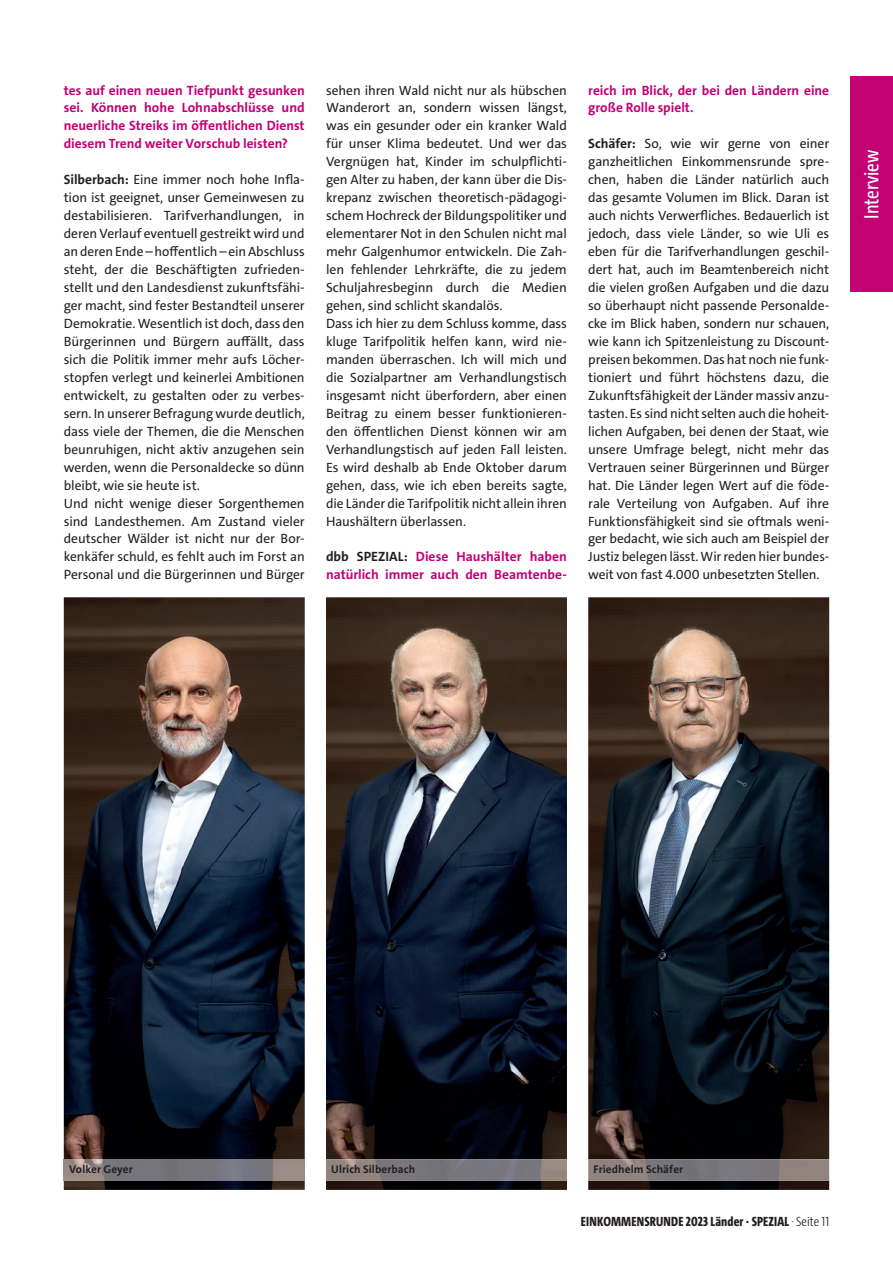
<style>
.page{position:relative;width:893px;height:1263px;background:#fff}
.page>*{position:absolute;margin:0;border:0;box-sizing:border-box;transform-origin:0 0}
.t1{font:21px "The Sans Cd LF5 Plain";letter-spacing:-.01em;color:#fff}
.t2{font:13.5px/18px "The Sans C4 s";letter-spacing:-.005em;color:#231f20}
.t3{font:700 13.5px/18px "The Sans C4 s";color:#c30175}
.t4{font:800 13.5px "The Sans Cd LF8";letter-spacing:.01em;color:#231f20}
.t5{font:700 11.25px "The Sans C4 s";letter-spacing:.01em;color:#231f20}
.s1{font-weight:700}
.s2{color:#231f20}
.s3{font-family:"The Sans Cd LF2";font-weight:200}
.s4{font-family:"The Sans Cd LF3";font-weight:300}
</style>
<div class="page">
<div style="left:850px;top:77px;width:43px;height:215px;background:#c30175"></div>
<img style="left:64px;top:597px;width:241px;height:593px">
<img style="left:588px;top:597px;width:241px;height:593px">
<img style="left:326px;top:597px;width:241px;height:593px">
<img style="left:64px;top:1159px;width:241px;height:21px">
<img style="left:326px;top:1159px;width:241px;height:21px">
<img style="left:588px;top:1159px;width:241px;height:21px">
<p class="t3" style="left:64px;top:81px;width:242px;text-align:justify">tes auf einen neuen Tiefpunkt gesunken sei. Können hohe Lohnabschlüsse und neuerliche Streiks im öffentlichen Dienst diesem Trend weiter Vorschub leisten?</p>
<p class="t2" style="left:64px;top:171px;width:242px"><span class="s1">Silberbach:</span> Eine immer noch hohe Infla&shy;tion ist geeignet, unser Gemeinwesen zu destabilisieren. Tarifverhandlungen, in deren Verlauf eventuell gestreikt wird und an deren Ende – hoffentlich – ein Abschluss steht, der die Beschäftigten zufrieden&shy;stellt und den Landesdienst zukunftsfähi&shy;ger macht, sind fester Bestandteil unserer Demokratie. Wesentlich ist doch, dass den Bürgerinnen und Bürgern auffällt, dass sich die Politik immer mehr aufs Löcher&shy;stopfen verlegt und keinerlei Ambitionen entwickelt, zu gestalten oder zu verbes&shy;sern. In unserer Befragung wurde deutlich, dass viele der Themen, die die Menschen beunruhigen, nicht aktiv anzugehen sein werden, wenn die Personaldecke so dünn bleibt, wie sie heute ist.<br>Und nicht wenige dieser Sorgenthemen sind Landesthemen. Am Zustand vieler deutscher Wälder ist nicht nur der Bor&shy;kenkäfer schuld, es fehlt auch im Forst an Personal und die Bürgerinnen und Bürger</p>
<p class="t2" style="left:326px;top:81px;width:242px">sehen ihren Wald nicht nur als hübschen Wanderort an, sondern wissen längst, was ein gesunder oder ein kranker Wald für unser Klima bedeutet. Und wer das Vergnügen hat, Kinder im schulpflichti&shy;gen Alter zu haben, der kann über die Dis&shy;krepanz zwischen theoretisch-pädagogi&shy;schem Hochreck der Bildungspolitiker und elementarer Not in den Schulen nicht mal mehr Galgenhumor entwickeln. Die Zah&shy;len fehlender Lehrkräfte, die zu jedem Schuljahresbeginn durch die Medien gehen, sind schlicht skandalös.<br>Dass ich hier zu dem Schluss komme, dass kluge Tarifpolitik helfen kann, wird nie&shy;manden überraschen. Ich will mich und die Sozialpartner am Verhandlungstisch insgesamt nicht überfordern, aber einen Beitrag zu einem besser funktionieren&shy;den öffentlichen Dienst können wir am Verhandlungstisch auf jeden Fall leisten.<br>Es wird deshalb ab Ende Oktober darum gehen, dass, wie ich eben bereits sagte, die Länder die Tarifpolitik nicht allein ihren Haushältern überlassen.</p>
<p class="t3" style="left:326px;top:548px;width:242px"><span class="s2">dbb SPEZIAL:</span> Diese Haushälter haben natürlich immer auch den Beamtenbe-</p>
<p class="t3" style="left:588px;top:81px;width:242px">reich im Blick, der bei den Ländern eine große Rolle spielt.</p>
<p class="t2" style="left:588px;top:135px;width:242px;text-align:justify"><span class="s1">Schäfer:</span> So, wie wir gerne von einer ganzheitlichen Einkommensrunde spre&shy;chen, haben die Länder natürlich auch das gesamte Volumen im Blick. Daran ist auch nichts Verwerfliches. Bedauerlich ist jedoch, dass viele Länder, so wie Uli es eben für die Tarifverhandlungen geschil&shy;dert hat, auch im Beamtenbereich nicht die vielen großen Aufgaben und die dazu so überhaupt nicht passende Personalde&shy;cke im Blick haben, sondern nur schauen, wie kann ich Spitzenleistung zu Discount&shy;preisen bekommen. Das hat noch nie funk&shy;tioniert und führt höchstens dazu, die Zukunftsfähigkeit der Länder massiv anzu&shy;tasten. Es sind nicht selten auch die hoheit&shy;lichen Aufgaben, bei denen der Staat, wie unsere Umfrage belegt, nicht mehr das Vertrauen seiner Bürgerinnen und Bürger hat. Die Länder legen Wert auf die föde&shy;rale Verteilung von Aufgaben. Auf ihre Funktionsfähigkeit sind sie oftmals weni&shy;ger bedacht, wie sich auch am Beispiel der Justiz belegen lässt. Wir reden hier bundes&shy;weit von fast 4.000 unbesetzten Stellen.</p>
<h1 class="t1" style="left:858px;top:218px;width:70px;rotate:-90deg">Interview</h1>
<p class="t5" style="left:69px;top:1162px;width:65px">Volker Geyer</p>
<p class="t5" style="left:331px;top:1162px;width:85px">Ulrich Silberbach</p>
<p class="t5" style="left:594px;top:1162px;width:91px">Friedhelm Schäfer</p>
<p class="t4" style="left:581px;top:1212px;width:250px">EINKOMMENSRUNDE 2023 Länder · SPEZIAL <span class="s3">·</span> <span class="s4">Seite 11</span></p>
</div>
